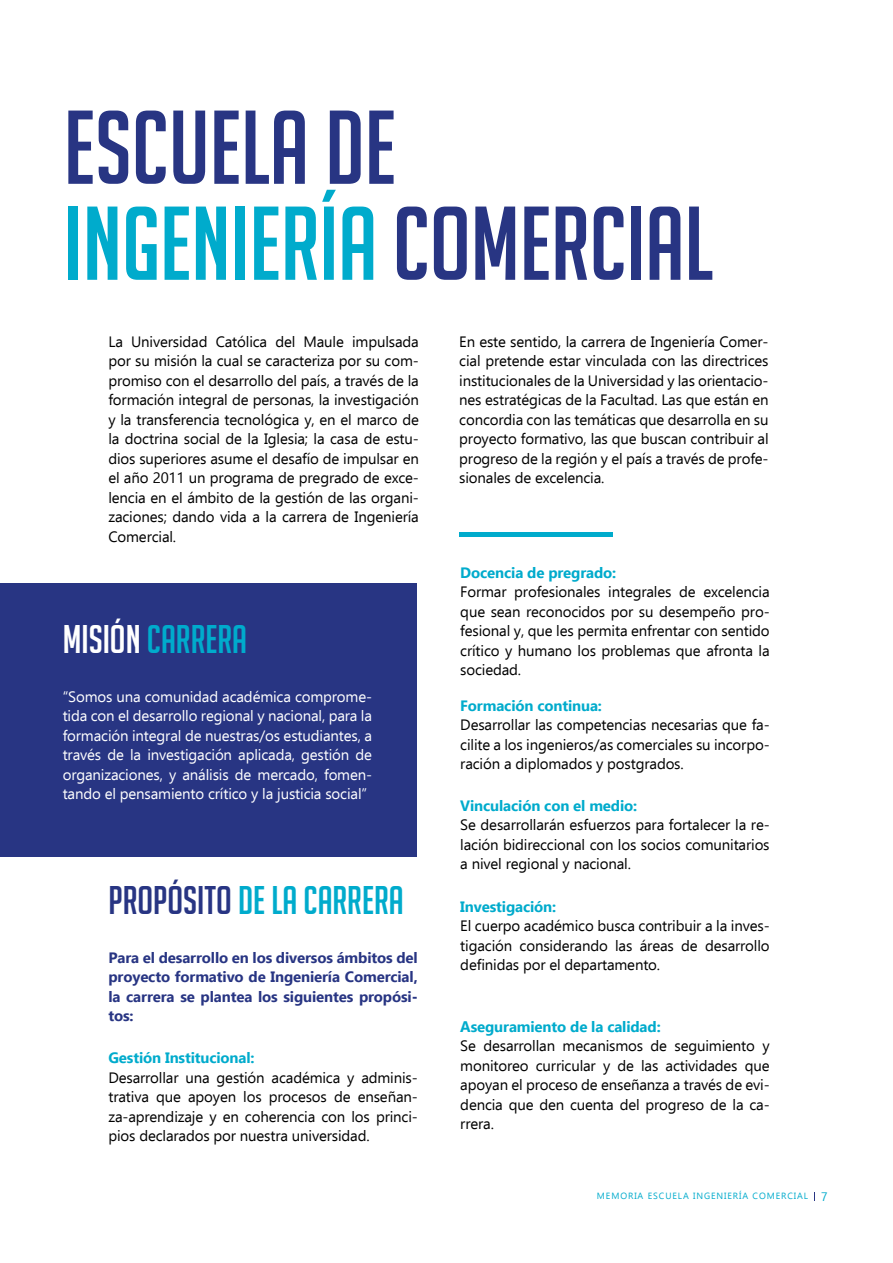
<style>
.page{position:relative;width:893px;height:1263px;background:#fff}
.page>*{position:absolute;margin:0;border:0;box-sizing:border-box;transform-origin:0 0}
.t1{font:102px/96px "Big Noodle Titling";color:#283583}
.t2{font:39px "Big Noodle Titling";color:#00abcc}
.t3{font:15px/19.5px "Ebrima";letter-spacing:-.01em;color:#000;text-align:justify}
.t4{font:15px/19.5px "Ebrima";letter-spacing:-.01em;color:#fff;text-align:justify}
.t5{font:700 15px/19.5px "Ebrima";letter-spacing:-.01em;color:#283583;text-align:justify}
.t6{font:700 15px "Ebrima";letter-spacing:-.01em;color:#00abcc}
.t7{font:9px "Ebrima";letter-spacing:.1em;color:#00abcc}
.s1{color:#00abcc}
.s2{color:#fff}
.s3{color:#283583}
.s4{font-size:12px}
</style>
<div class="page">
<div style="left:0;top:584px;width:417px;height:273px;background:#283583"></div>
<div style="left:459px;top:531px;width:153px;height:5px;background:#00abcc"></div>
<h1 class="t1" style="left:64px;top:100px;width:651px">ESCUELA DE<br><span class="s1">INGENIERÍA</span> COMERCIAL</h1>
<p class="t3" style="left:108px;top:331px;width:312px">La Universidad Católica del Maule impulsada por su misión la cual se caracteriza por su com&shy;promiso con el desarrollo del país, a través de la formación integral de personas, la investigación y la transferencia tecnológica y, en el marco de la doctrina social de la Iglesia; la casa de estu&shy;dios superiores asume el desafío de impulsar en el año 2011 un programa de pregrado de exce&shy;lencia en el ámbito de la gestión de las organi&shy;zaciones; dando vida a la carrera de Ingeniería Comercial.</p>
<p class="t3" style="left:459px;top:331px;width:311px">En este sentido, la carrera de Ingeniería Comer&shy;cial pretende estar vinculada con las directrices institucionales de la Universidad y las orientacio&shy;nes estratégicas de la Facultad. Las que están en concordia con las temáticas que desarrolla en su proyecto formativo, las que buscan contribuir al progreso de la región y el país a través de profe&shy;sionales de excelencia.</p>
<h2 class="t2" style="left:63px;top:618px;width:186px"><span class="s2">MISIÓN</span> CARRERA</h2>
<p class="t4" style="left:63px;top:686px;width:311px">“Somos una comunidad académica comprome&shy;tida con el desarrollo regional y nacional, para la formación integral de nuestras/os estudiantes, a través de la investigación aplicada, gestión de organizaciones, y análisis de mercado, fomen&shy;tando el pensamiento crítico y la justicia social”</p>
<h2 class="t2" style="left:108px;top:879px;width:297px"><span class="s3">PROPÓSITO</span> DE LA CARRERA</h2>
<p class="t5" style="left:108px;top:947px;width:311px">Para el desarrollo en los diversos ámbitos del proyecto formativo de Ingeniería Comercial, la carrera se plantea los siguientes propósi&shy;tos:</p>
<p class="t6" style="left:108px;top:1046px;width:148px">Gestión Institucional:</p>
<p class="t3" style="left:108px;top:1067px;width:311px">Desarrollar una gestión académica y adminis&shy;trativa que apoyen los procesos de enseñan&shy;za-aprendizaje y en coherencia con los princi&shy;pios declarados por nuestra universidad.</p>
<p class="t6" style="left:460px;top:561px;width:158px">Docencia de pregrado:</p>
<p class="t3" style="left:460px;top:582px;width:311px">Formar profesionales integrales de excelencia que sean reconocidos por su desempeño pro&shy;fesional y, que les permita enfrentar con sentido crítico y humano los problemas que afronta la sociedad.</p>
<p class="t6" style="left:460px;top:693px;width:143px">Formación continua:</p>
<p class="t3" style="left:460px;top:714px;width:311px">Desarrollar las competencias necesarias que fa&shy;cilite a los ingenieros/as comerciales su incorpo&shy;ración a diplomados y postgrados.</p>
<p class="t6" style="left:460px;top:793px;width:178px">Vinculación con el medio:</p>
<p class="t3" style="left:460px;top:814px;width:311px">Se desarrollarán esfuerzos para fortalecer la re&shy;lación bidireccional con los socios comunitarios a nivel regional y nacional.</p>
<p class="t6" style="left:460px;top:894px;width:97px">Investigación:</p>
<p class="t3" style="left:460px;top:915px;width:311px">El cuerpo académico busca contribuir a la inves&shy;tigación considerando las áreas de desarrollo definidas por el departamento.</p>
<p class="t6" style="left:460px;top:1014px;width:202px">Aseguramiento de la calidad:</p>
<p class="t3" style="left:460px;top:1035px;width:311px">Se desarrollan mecanismos de seguimiento y monitoreo curricular y de las actividades que apoyan el proceso de enseñanza a través de evi&shy;dencia que den cuenta del progreso de la ca&shy;rrera.</p>
<p class="t7" style="left:597px;top:1189px;width:232px">MEMORIA ESCUELA INGENIERÍA COMERCIAL <span class="s4">7</span></p>
</div>
